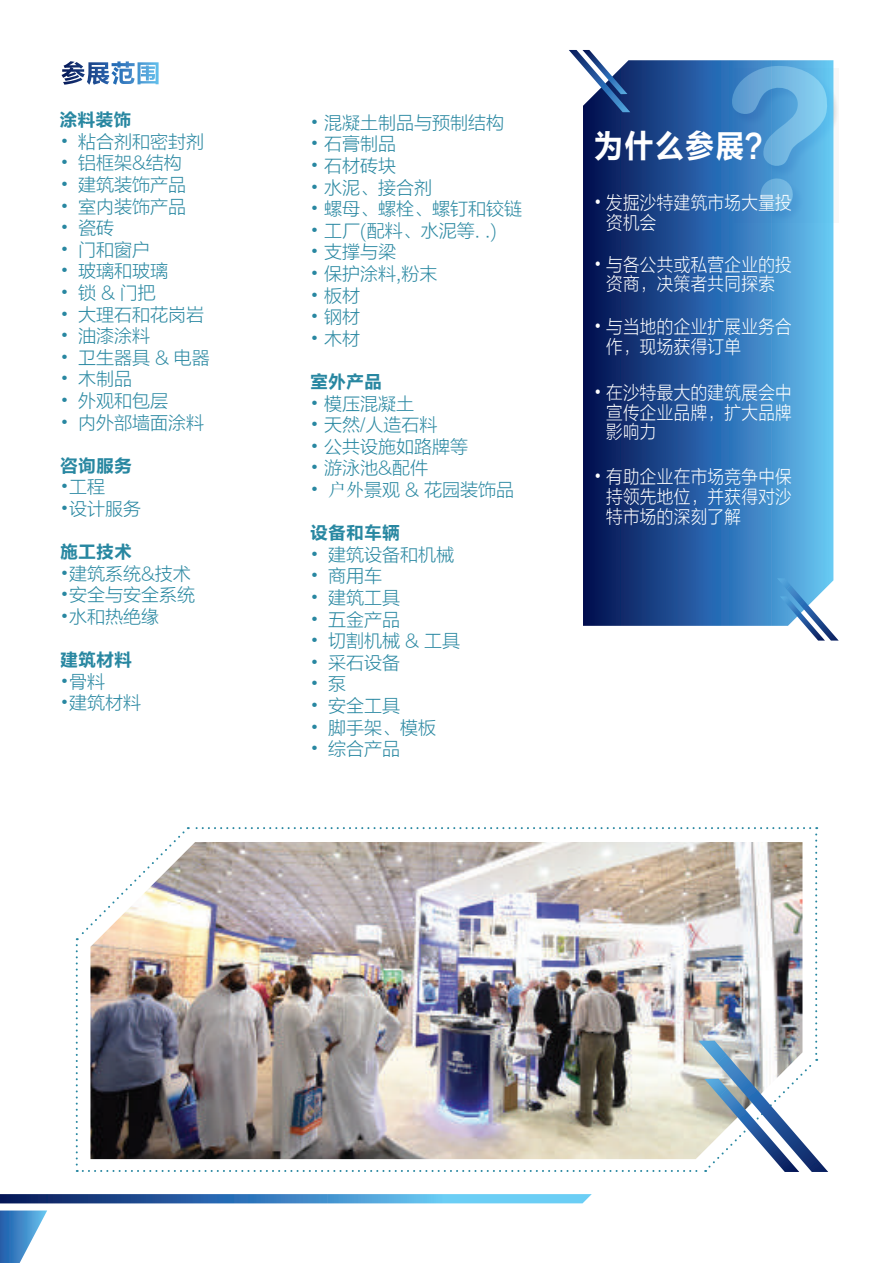
<style>
.page{position:relative;width:893px;height:1263px;background:#fff}
.page>*{position:absolute;margin:0;border:0;box-sizing:border-box;transform-origin:0 0}
.t1{font:32.4px "FZLTCHK GBK1 0";letter-spacing:.025em;color:#fff;scale:.91 1}
.t2{font:18.3px/19.8px "FZLTXHK GBK1 0";letter-spacing:.025em;color:#fff;scale:.9 1}
.t3{font:18px "FZLTXHK GBK1 0";color:#2887a1}
.t4{font:18px "FZLTCHK GBK1 0";color:#2887a1}
.t5{font:300 18px "DIN";color:#2887a1}
.s1{font-family:"DIN";font-weight:300}
.s2{font-family:"FZLTXHK GBK1 0";font-weight:400}
.s3{font-family:"DIN"}
</style>
<div class="page">
<svg style="left:583px;top:60px;width:250px;height:566px;background:#2b61a1"></svg>
<svg style="left:734px;top:68px;width:104px;height:154px;background:#66aedd"></svg>
<svg style="left:730px;top:65px;width:98px;height:104px;background:#59a3d7"></svg>
<svg style="left:759px;top:177px;width:35px;height:37px"></svg>
<svg style="left:0;top:1194px;width:592px;height:9px;background:#4286be"></svg>
<svg style="left:0;top:1210px;width:47px;height:53px"></svg>
<svg style="left:777px;top:578px;width:62px;height:63px"></svg>
<svg style="left:569px;top:50px;width:61px;height:62px"></svg>
<img style="left:76px;top:827px;width:752px;height:345px">
<svg style="left:62px;top:61px;width:97px;height:24px"></svg>
<p class="t4" style="left:60px;top:110px;width:74px">涂料装饰</p>
<p class="t3" style="left:60px;top:132px;width:146px"><span class="s1">•</span> 粘合剂和密封剂</p>
<p class="t3" style="left:60px;top:153px;width:123px"><span class="s1">•</span> 铝框架&amp;结构</p>
<p class="t3" style="left:60px;top:175px;width:128px"><span class="s1">•</span> 建筑装饰产品</p>
<p class="t3" style="left:60px;top:196px;width:128px"><span class="s1">•</span> 室内装饰产品</p>
<p class="t3" style="left:60px;top:218px;width:56px"><span class="s1">•</span> 瓷砖</p>
<p class="t3" style="left:60px;top:240px;width:92px"><span class="s1">•</span> 门和窗户</p>
<p class="t3" style="left:60px;top:261px;width:110px"><span class="s1">•</span> 玻璃和玻璃</p>
<p class="t3" style="left:60px;top:283px;width:97px"><span class="s1">•</span> 锁 &amp; 门把</p>
<p class="t3" style="left:60px;top:304px;width:146px"><span class="s1">•</span> 大理石和花岗岩</p>
<p class="t3" style="left:60px;top:326px;width:92px"><span class="s1">•</span> 油漆涂料</p>
<p class="t3" style="left:60px;top:348px;width:151px"><span class="s1">•</span> 卫生器具 &amp; 电器</p>
<p class="t3" style="left:60px;top:369px;width:74px"><span class="s1">•</span> 木制品</p>
<p class="t3" style="left:60px;top:391px;width:110px"><span class="s1">•</span> 外观和包层</p>
<p class="t3" style="left:60px;top:412px;width:146px"><span class="s1">•</span> 内外部墙面涂料</p>
<p class="t4" style="left:60px;top:456px;width:74px">咨询服务</p>
<p class="t3" style="left:60px;top:477px;width:47px"><span class="s1">•</span>工程</p>
<p class="t3" style="left:60px;top:499px;width:83px"><span class="s1">•</span>设计服务</p>
<p class="t4" style="left:60px;top:542px;width:74px">施工技术</p>
<p class="t3" style="left:60px;top:564px;width:132px"><span class="s1">•</span>建筑系统&amp;技术</p>
<p class="t3" style="left:60px;top:585px;width:137px"><span class="s1">•</span>安全与安全系统</p>
<p class="t3" style="left:60px;top:607px;width:101px"><span class="s1">•</span>水和热绝缘</p>
<p class="t4" style="left:60px;top:650px;width:74px">建筑材料</p>
<p class="t3" style="left:60px;top:672px;width:47px"><span class="s1">•</span>骨料</p>
<p class="t3" style="left:60px;top:693px;width:83px"><span class="s1">•</span>建筑材料</p>
<p class="t3" style="left:310px;top:113px;width:195px"><span class="s1">•</span> 混凝土制品与预制结构</p>
<p class="t3" style="left:310px;top:134px;width:87px"><span class="s1">•</span> 石膏制品</p>
<p class="t3" style="left:310px;top:156px;width:87px"><span class="s1">•</span> 石材砖块</p>
<p class="t3" style="left:310px;top:177px;width:123px"><span class="s1">•</span> 水泥、接合剂</p>
<p class="t3" style="left:310px;top:199px;width:213px"><span class="s1">•</span> 螺母、螺栓、螺钉和铰链</p>
<p class="t3" style="left:310px;top:221px;width:188px"><span class="s1">•</span> 工厂(配料、水泥等. .)</p>
<p class="t3" style="left:310px;top:242px;width:87px"><span class="s1">•</span> 支撑与梁</p>
<p class="t3" style="left:310px;top:264px;width:129px"><span class="s1">•</span> 保护涂料,粉末</p>
<p class="t3" style="left:310px;top:285px;width:51px"><span class="s1">•</span> 板材</p>
<p class="t3" style="left:310px;top:307px;width:51px"><span class="s1">•</span> 钢材</p>
<p class="t3" style="left:310px;top:329px;width:51px"><span class="s1">•</span> 木材</p>
<p class="t4" style="left:310px;top:372px;width:73px">室外产品</p>
<p class="t3" style="left:310px;top:393px;width:105px"><span class="s1">•</span> 模压混凝土</p>
<p class="t3" style="left:310px;top:415px;width:129px"><span class="s1">•</span> 天然/人造石料</p>
<p class="t3" style="left:310px;top:437px;width:159px"><span class="s1">•</span> 公共设施如路牌等</p>
<p class="t3" style="left:310px;top:458px;width:119px"><span class="s1">•</span> 游泳池&amp;配件</p>
<p class="t3" style="left:310px;top:480px;width:205px"><span class="s1">• 户外</span>景观 &amp; 花园装饰品</p>
<p class="t4" style="left:310px;top:523px;width:91px">设备和车辆</p>
<p class="t3" style="left:310px;top:545px;width:145px"><span class="s1">•</span> 建筑设备和机械</p>
<p class="t3" style="left:310px;top:566px;width:73px"><span class="s1">•</span> 商用车</p>
<p class="t3" style="left:310px;top:588px;width:91px"><span class="s1">•</span> 建筑工具</p>
<p class="t3" style="left:310px;top:609px;width:91px"><span class="s1">•</span> 五金产品</p>
<p class="t3" style="left:310px;top:631px;width:151px"><span class="s1">•</span> 切割机械 &amp; 工具</p>
<p class="t3" style="left:310px;top:653px;width:91px"><span class="s1">•</span> 采石设备</p>
<p class="t5" style="left:310px;top:675px;width:37px">• <span class="s2">泵</span></p>
<p class="t3" style="left:310px;top:696px;width:91px"><span class="s1">•</span> 安全工具</p>
<p class="t3" style="left:310px;top:717px;width:127px"><span class="s1">•</span> 脚手架、模板</p>
<p class="t3" style="left:310px;top:739px;width:91px"><span class="s1">•</span> 综合产品</p>
<h1 class="t1" style="left:594px;top:128px;width:201px">为什么参展？</h1>
<p class="t2" style="left:606px;top:193px;width:208px;text-indent:-12px"><span class="s3">•</span> 发掘沙特建筑市场大量投资机会</p>
<p class="t2" style="left:594px;top:255px;width:222px;text-align:center"><span class="s3">•</span> 与各公共或私营企业的投资商，决策者共同探索</p>
<p class="t2" style="left:606px;top:317px;width:208px;text-indent:-12px"><span class="s3">•</span> 与当地的企业扩展业务合作，现场获得订单</p>
<p class="t2" style="left:606px;top:383px;width:208px;text-align:justify;text-indent:-12px"><span class="s3">•</span> 在沙特最大的建筑展会中宣传企业品牌，扩大品牌影响力</p>
<p class="t2" style="left:606px;top:468px;width:208px;text-align:justify;text-indent:-12px"><span class="s3">•</span> 有助企业在市场竞争中保持领先地位，并获得对沙特市场的深刻了解</p>
</div>
